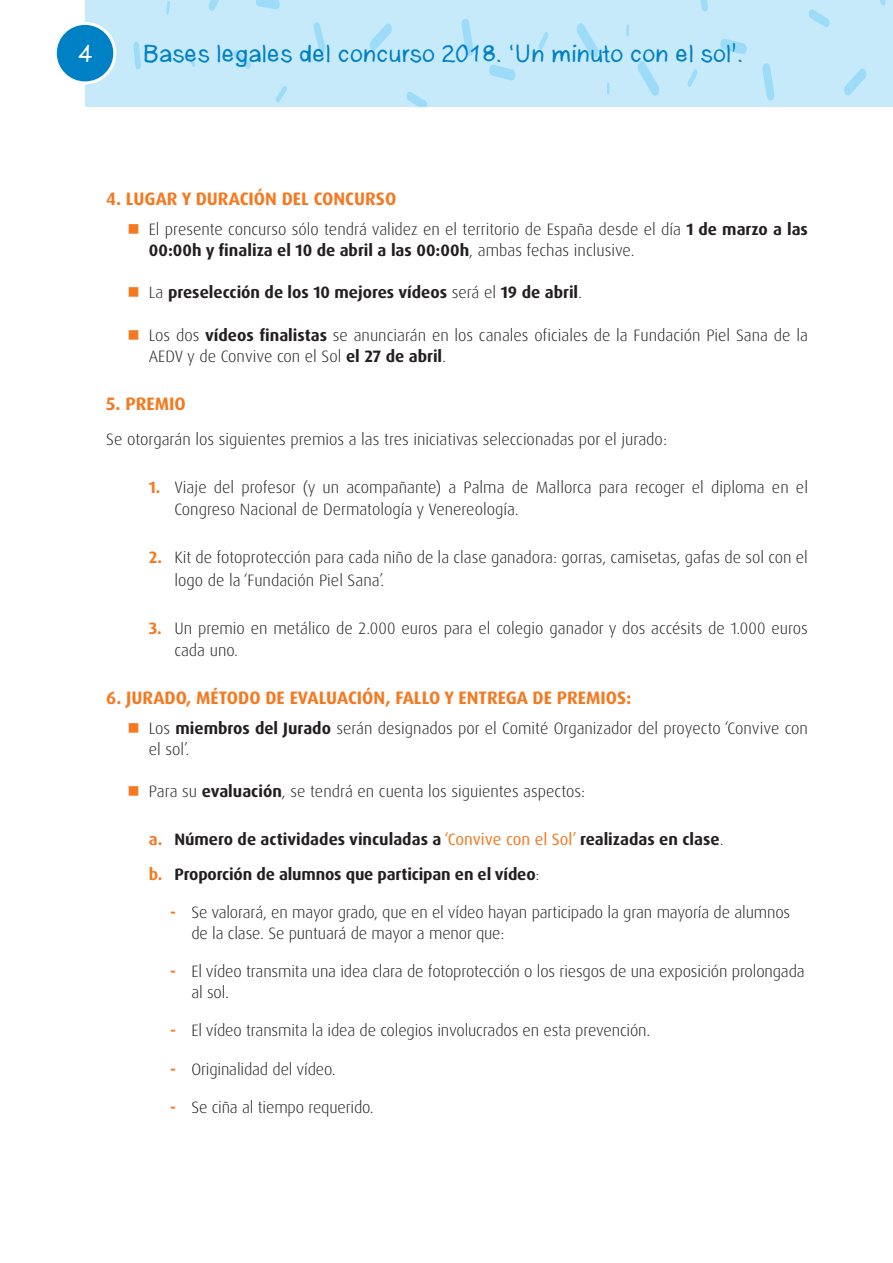
<style>
.page{position:relative;width:893px;height:1263px;background:#fff}
.page>*{position:absolute;margin:0;border:0;box-sizing:border-box;transform-origin:0 0}
.t1{font:24px "Anke Sans";color:#0080c5}
.t2{font:24px "Anke Sans";color:#fff}
.nivel_2{font:700 18px "Dax Pro";color:#f47921}
.listas_numericas{font:300 16.5px/21px "Dax Pro";color:#231f20}
.listas_numericas-2{font:700 16.5px "Dax Pro";color:#231f20}
.txt_corrido{font:300 16.5px "Dax Pro";color:#231f20}
.s1{font-weight:700}
.s2{font-weight:300}
.s3{font-weight:700;color:#f47921}
.s4{color:#f47921}
.s5{font-weight:400;color:#f47921}
</style>
<div class="page">
<div style="left:85px;top:0;width:808px;height:106px;background:#c6eafa"></div>
<svg style="left:188px;top:56px;width:7px;height:11px"></svg>
<svg style="left:538px;top:32px;width:11px;height:18px"></svg>
<svg style="left:208px;top:0;width:11px;height:11px"></svg>
<svg style="left:276px;top:86px;width:11px;height:17px"></svg>
<svg style="left:256px;top:0;width:24px;height:9px"></svg>
<svg style="left:133px;top:42px;width:8px;height:28px"></svg>
<svg style="left:233px;top:50px;width:18px;height:19px"></svg>
<svg style="left:576px;top:23px;width:23px;height:35px"></svg>
<svg style="left:461px;top:18px;width:13px;height:38px"></svg>
<svg style="left:313px;top:22px;width:13px;height:31px"></svg>
<svg style="left:607px;top:83px;width:3px;height:12px"></svg>
<svg style="left:406px;top:92px;width:21px;height:14px"></svg>
<svg style="left:369px;top:23px;width:23px;height:28px"></svg>
<svg style="left:166px;top:1px;width:4px;height:13px"></svg>
<svg style="left:489px;top:64px;width:27px;height:17px"></svg>
<svg style="left:687px;top:69px;width:11px;height:18px"></svg>
<svg style="left:879px;top:0;width:7px;height:6px"></svg>
<svg style="left:637px;top:61px;width:23px;height:35px"></svg>
<svg style="left:762px;top:63px;width:13px;height:38px"></svg>
<svg style="left:626px;top:24px;width:3px;height:12px"></svg>
<svg style="left:700px;top:0;width:8px;height:12px"></svg>
<svg style="left:809px;top:9px;width:21px;height:18px"></svg>
<svg style="left:844px;top:68px;width:23px;height:28px"></svg>
<svg style="left:720px;top:38px;width:27px;height:17px"></svg>
<div style="left:55px;top:23px;width:60px;height:60px;background:#0080c5;border-radius:50%"></div>
<div style="left:54px;top:22px;width:62px;height:62px;border:3px solid #fff;border-radius:50%"></div>
<h1 class="t2" style="left:79px;top:38px;width:15px">4</h1>
<h1 class="t1" style="left:143px;top:38px;width:602px">Bases legales del concurso 2018. ‘Un minuto con el sol’.</h1>
<p class="nivel_2" style="left:106px;top:188px;width:291px">4. LUGAR Y DURACIÓN DEL CONCURSO</p>
<p class="listas_numericas" style="left:149px;top:219px;width:661px">El presente concurso sólo tendrá validez en el territorio de España desde el día <span class="s1">1 de marzo a las<br>00:00h y finaliza el 10 de abril a las 00:00h</span>, ambas fechas inclusive.</p>
<p class="listas_numericas-2" style="left:149px;top:282px;width:435px"><span class="s2">La</span> preselección de los 10 mejores vídeos <span class="s2">será el</span> 19 de abril<span class="s2">.</span></p>
<p class="listas_numericas" style="left:149px;top:324px;width:661px">Los dos <span class="s1">vídeos finalistas</span> se anunciarán en los canales oficiales de la Fundación Piel Sana de la<br>AEDV y de Convive con el Sol <span class="s1">el 27 de abril</span>.</p>
<p class="nivel_2" style="left:106px;top:392px;width:81px">5. PREMIO</p>
<p class="txt_corrido" style="left:106px;top:428px;width:562px">Se otorgarán los siguientes premios a las tres iniciativas seleccionadas por el jurado:</p>
<p class="listas_numericas" style="left:174px;top:476px;width:635px;line-height:22.5px;text-indent:-26px"><span class="s3">1.</span> Viaje del profesor (y un acompañante) a Palma de Mallorca para recoger el diploma en el<br>Congreso Nacional de Dermatología y Venereología.</p>
<p class="listas_numericas" style="left:174px;top:546px;width:635px;line-height:22.5px;text-indent:-26px"><span class="s3">2.</span> Kit de fotoprotección para cada niño de la clase ganadora: gorras, camisetas, gafas de sol con el logo de la ‘Fundación Piel Sana’.</p>
<p class="listas_numericas" style="left:174px;top:617px;width:635px;line-height:22.5px;text-indent:-26px"><span class="s3">3.</span> Un premio en metálico de 2.000 euros para el colegio ganador y dos accésits de 1.000 euros cada uno.</p>
<p class="nivel_2" style="left:106px;top:686px;width:527px">6. JURADO, MÉTODO DE EVALUACIÓN, FALLO Y ENTREGA DE PREMIOS:</p>
<p class="listas_numericas" style="left:149px;top:718px;width:661px">Los <span class="s1">miembros del Jurado</span> serán designados por el Comité Organizador del proyecto ‘Convive con el sol’.</p>
<p class="listas_numericas" style="left:149px;top:781px;width:438px">Para su <span class="s1">evaluación</span>, se tendrá en cuenta los siguientes aspectos:</p>
<p class="listas_numericas-2" style="left:149px;top:829px;width:576px"><span class="s4">a.</span> Número de actividades vinculadas a <span class="s5">‘Convive con el Sol’</span> realizadas en clase<span class="s2">.</span></p>
<p class="listas_numericas-2" style="left:149px;top:864px;width:392px"><span class="s4">b.</span> Proporción de alumnos que participan en el vídeo<span class="s2">:</span></p>
<p class="listas_numericas" style="left:191px;top:902px;width:600px;text-indent:-21px"><span class="s3">-</span> Se valorará, en mayor grado, que en el vídeo hayan participado la gran mayoría de alumnos de la clase. Se puntuará de mayor a menor que:</p>
<p class="listas_numericas" style="left:191px;top:961px;width:615px;text-indent:-21px"><span class="s3">-</span> El vídeo transmita una idea clara de fotoprotección o los riesgos de una exposición prolongada al sol.</p>
<p class="listas_numericas" style="left:170px;top:1020px;width:482px"><span class="s3">-</span> El vídeo transmita la idea de colegios involucrados en esta prevención.</p>
<p class="listas_numericas" style="left:170px;top:1058px;width:167px"><span class="s3">-</span> Originalidad del vídeo.</p>
<p class="listas_numericas" style="left:170px;top:1096px;width:205px"><span class="s3">-</span> Se ciña al tiempo requerido.</p>
</div>
